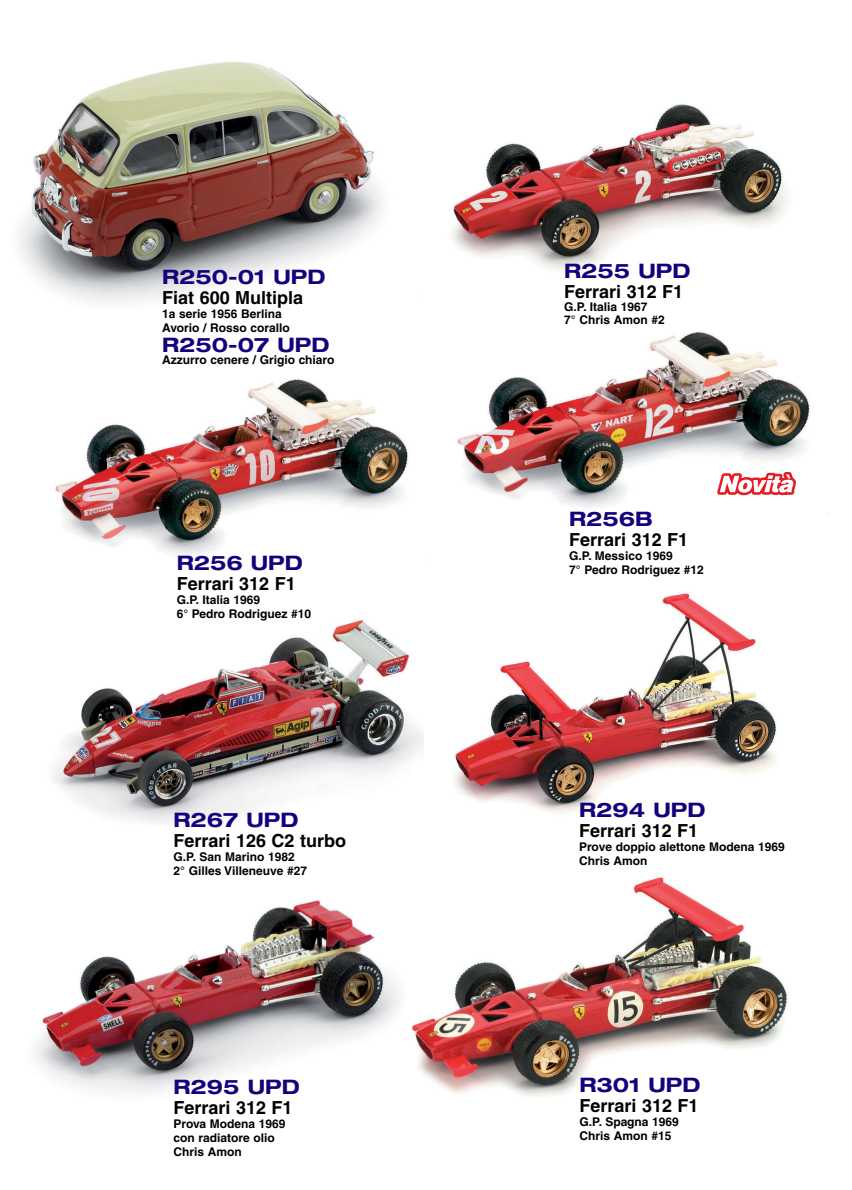
<style>
.page{position:relative;width:852px;height:1190px;background:#fff}
.page>*{position:absolute;margin:0;border:0;box-sizing:border-box;transform-origin:0 0}
.t1{font:700 expanded 20px "Helvetica Neue";color:#13027c}
.t2{font:700 18px "Helvetica";color:#000}
.t3{font:700 12px/14px "Helvetica";color:#000}
</style>
<div class="page">
<img style="left:20px;top:62px;width:790px;height:1035px">
<h1 class="t1" style="left:162px;top:270px;width:165px">R250-01 UPD</h1>
<h2 class="t2" style="left:162px;top:291px;width:142px">Fiat 600 Multipla</h2>
<p class="t3" style="left:162px;top:308px;width:129px">1a serie 1956 Berlina<br>Avorio / Rosso corallo</p>
<h1 class="t1" style="left:162px;top:338px;width:169px">R250-07 UPD</h1>
<p class="t3" style="left:162px;top:354px;width:174px">Azzurro cenere / Grigio chiaro</p>
<h1 class="t1" style="left:177px;top:555px;width:128px">R256 UPD</h1>
<h2 class="t2" style="left:177px;top:577px;width:121px">Ferrari 312 F1</h2>
<p class="t3" style="left:177px;top:594px;width:136px">G.P. Italia 1969<br>6° Pedro Rodriguez #10</p>
<h1 class="t1" style="left:174px;top:812px;width:127px">R267 UPD</h1>
<h2 class="t2" style="left:174px;top:834px;width:174px">Ferrari 126 C2 turbo</h2>
<p class="t3" style="left:174px;top:851px;width:135px">G.P. San Marino 1982<br>2° Gilles Villeneuve #27</p>
<h1 class="t1" style="left:174px;top:1079px;width:128px">R295 UPD</h1>
<h2 class="t2" style="left:174px;top:1101px;width:121px">Ferrari 312 F1</h2>
<p class="t3" style="left:174px;top:1118px;width:113px">Prova Modena 1969 con radiatore olio<br>Chris Amon</p>
<h1 class="t1" style="left:564px;top:263px;width:128px">R255 UPD</h1>
<h2 class="t2" style="left:564px;top:285px;width:121px">Ferrari 312 F1</h2>
<p class="t3" style="left:564px;top:301px;width:102px;line-height:13px">G.P. Italia 1967<br>7° Chris Amon #2</p>
<h1 class="t1" style="left:569px;top:511px;width:85px">R256B</h1>
<h2 class="t2" style="left:569px;top:533px;width:121px">Ferrari 312 F1</h2>
<p class="t3" style="left:569px;top:550px;width:105px">G.P. Messico 1969</p>
<p class="t3" style="left:569px;top:564px;width:136px">7° Pedro Rodriguez #12</p>
<h1 class="t1" style="left:579px;top:803px;width:128px">R294 UPD</h1>
<h2 class="t2" style="left:579px;top:824px;width:121px">Ferrari 312 F1</h2>
<p class="t3" style="left:579px;top:841px;width:207px">Prove doppio alettone Modena 1969<br>Chris Amon</p>
<h1 class="t1" style="left:580px;top:1077px;width:123px">R301 UPD</h1>
<h2 class="t2" style="left:580px;top:1099px;width:121px">Ferrari 312 F1</h2>
<p class="t3" style="left:580px;top:1116px;width:101px">G.P. Spagna 1969<br>Chris Amon #15</p>
</div>
